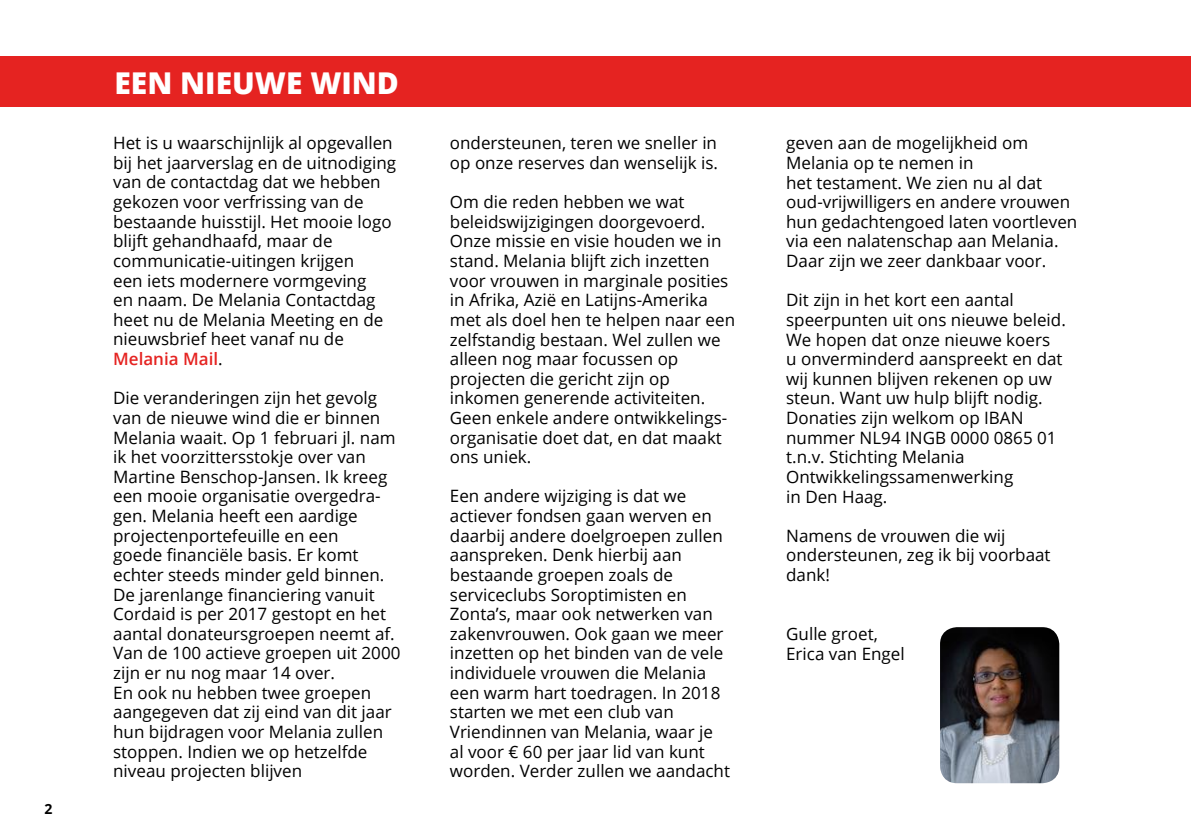
<style>
.page{position:relative;width:1191px;height:840px;background:#fff}
.page>*{position:absolute;margin:0;border:0;box-sizing:border-box;transform-origin:0 0}
.t1{font:800 30px "Open Sans";color:#fff}
.t2{font:17px/19.6px "Open Sans";color:#000}
.t3{font:700 14px "Open Sans";color:#000}
.s1{font-weight:600;color:#e52321}
</style>
<div class="page">
<div style="left:0;top:56px;width:1191px;height:50px;background:#e52321"></div>
<img style="left:940px;top:627px;width:119px;height:155px">
<p class="t3" style="left:45px;top:798px;width:9px">2</p>
<h1 class="t1" style="left:114px;top:62px;width:286px">EEN NIEUWE WIND</h1>
<p class="t2" style="left:113px;top:133px;width:284px">Het is u waarschijnlijk al opgevallen bij het jaarverslag en de uitnodiging van de contactdag dat we hebben gekozen voor verfrissing van de bestaande huisstijl. Het mooie logo blijft gehandhaafd, maar de communicatie-uitingen krijgen<br>een iets modernere vormgeving<br>en naam. De Melania Contactdag heet nu de Melania Meeting en de nieuwsbrief heet vanaf nu de<br><span class="s1">Melania Mail</span>.</p>
<p class="t2" style="left:113px;top:387px;width:289px">Die veranderingen zijn het gevolg van de nieuwe wind die er binnen<br>Melania waait. Op 1 februari jl. nam ik het voorzittersstokje over van<br>Martine Benschop-Jansen. Ik kreeg een mooie organisatie overgedra&shy;gen. Melania heeft een aardige projectenportefeuille en een<br>goede financiële basis. Er komt echter steeds minder geld binnen.<br>De jarenlange financiering vanuit<br>Cordaid is per 2017 gestopt en het aantal donateursgroepen neemt af.<br>Van de 100 actieve groepen uit 2000 zijn er nu nog maar 14 over.<br>En ook nu hebben twee groepen aangegeven dat zij eind van dit jaar hun bijdragen voor Melania zullen stoppen. Indien we op hetzelfde niveau projecten blijven</p>
<p class="t2" style="left:450px;top:133px;width:270px">ondersteunen, teren we sneller in op onze reserves dan wenselijk is.</p>
<p class="t2" style="left:450px;top:192px;width:287px">Om die reden hebben we wat beleidswijzigingen doorgevoerd.<br>Onze missie en visie houden we in stand. Melania blijft zich inzetten voor vrouwen in marginale posities in Afrika, Azië en Latijns-Amerika met als doel hen te helpen naar een zelfstandig bestaan. Wel zullen we alleen nog maar focussen op projecten die gericht zijn op inkomen generende activiteiten.<br>Geen enkele andere ontwikkelings&shy;organisatie doet dat, en dat maakt ons uniek.</p>
<p class="t2" style="left:450px;top:486px;width:281px">Een andere wijziging is dat we actiever fondsen gaan werven en daarbij andere doelgroepen zullen aanspreken. Denk hierbij aan bestaande groepen zoals de serviceclubs Soroptimisten en<br>Zonta’s, maar ook netwerken van zakenvrouwen. Ook gaan we meer inzetten op het binden van de vele individuele vrouwen die Melania een warm hart toedragen. In 2018 starten we met een club van<br>Vriendinnen van Melania, waar je al voor € 60 per jaar lid van kunt worden. Verder zullen we aandacht</p>
<p class="t2" style="left:786px;top:133px;width:293px">geven aan de mogelijkheid om<br>Melania op te nemen in<br>het testament. We zien nu al dat oud-vrijwilligers en andere vrouwen hun gedachtengoed laten voortleven via een nalatenschap aan Melania.<br>Daar zijn we zeer dankbaar voor.</p>
<p class="t2" style="left:786px;top:290px;width:281px">Dit zijn in het kort een aantal speerpunten uit ons nieuwe beleid.<br>We hopen dat onze nieuwe koers<br>u onverminderd aanspreekt en dat wij kunnen blijven rekenen op uw steun. Want uw hulp blijft nodig.<br>Donaties zijn welkom op IBAN nummer NL94 INGB 0000 0865 01 t.n.v. Stichting Melania<br>Ontwikkelingssamenwerking<br>in Den Haag.</p>
<p class="t2" style="left:786px;top:525px;width:266px">Namens de vrouwen die wij ondersteunen, zeg ik bij voorbaat dank!</p>
<p class="t2" style="left:786px;top:623px;width:120px">Gulle groet,<br>Erica van Engel</p>
</div>
